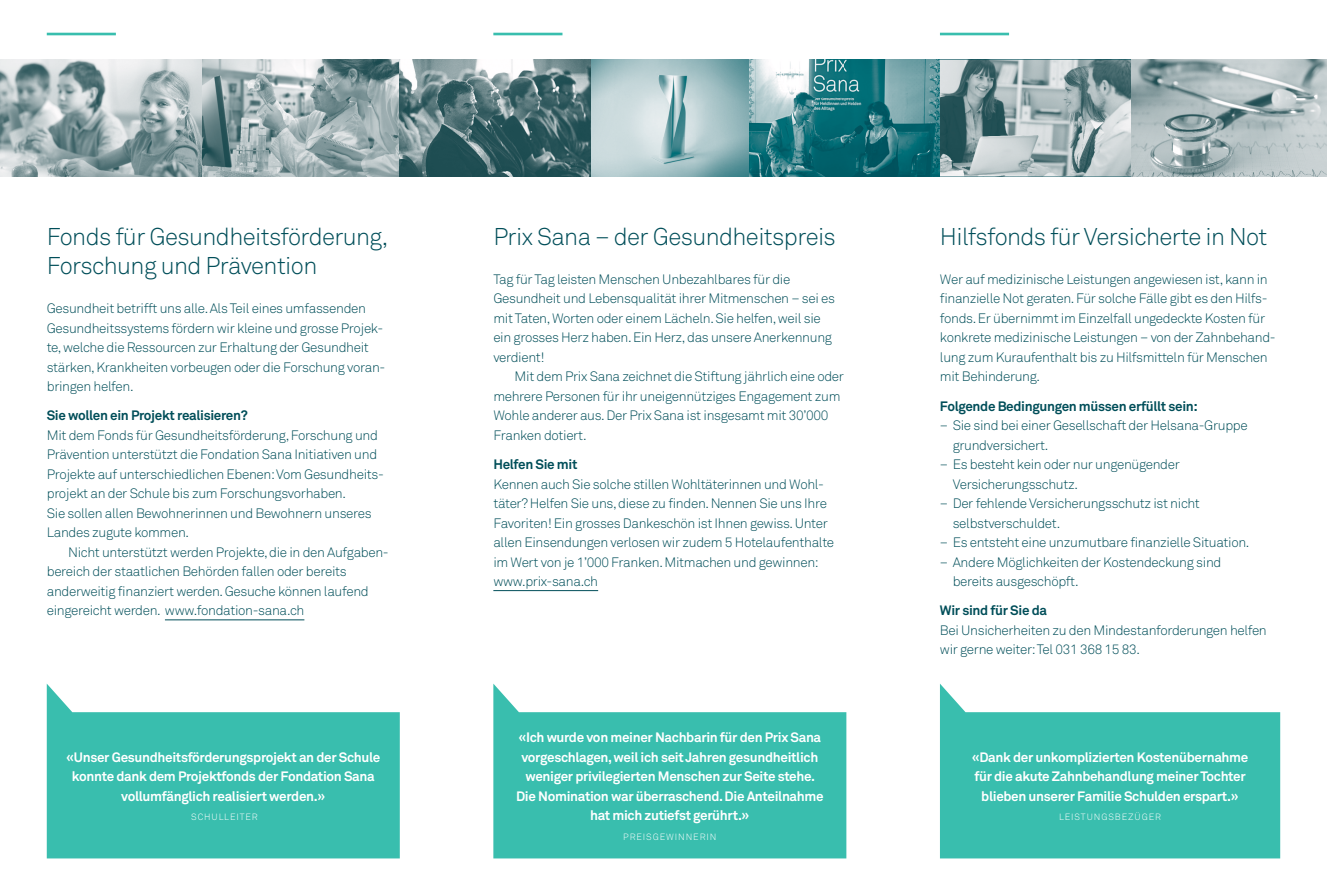
<style>
.page{position:relative;width:1327px;height:893px;background:#fff}
.page>*{position:absolute;margin:0;border:0;box-sizing:border-box;transform-origin:0 0}
.t1{font:300 24px/29.2px "Akkurat Std";letter-spacing:-.025em;color:#004e59}
.t2{font:300 13.5px/19.5px "Akkurat Std";letter-spacing:-.025em;color:#004e59}
.t3{font:700 13.5px/19.5px "Akkurat Std";letter-spacing:-.025em;color:#fff;text-align:center}
.t4{font:700 13.5px "Akkurat Std";letter-spacing:-.025em;color:#004e59}
.t5{font:300 9px "Akkurat Std";letter-spacing:.1em;color:#fff}
</style>
<div class="page">
<hr style="left:165px;top:620px;width:139px;height:1px;background:#004e59">
<hr style="left:493px;top:590px;width:105px;height:1px;background:#004e59">
<hr style="left:47px;top:33px;width:69px;height:2px;background:#39beae">
<hr style="left:493px;top:33px;width:69px;height:2px;background:#39beae">
<hr style="left:940px;top:33px;width:69px;height:2px;background:#39beae">
<svg style="left:493px;top:684px;width:353px;height:174px;fill:#39beae"></svg>
<svg style="left:47px;top:684px;width:353px;height:174px;fill:#39beae"></svg>
<svg style="left:940px;top:684px;width:340px;height:174px;fill:#39beae"></svg>
<img style="left:0;top:60px;width:202px;height:117px">
<svg style="left:202px;top:60px;width:198px;height:117px;background:#96a9ac"></svg>
<img style="left:940px;top:60px;width:191px;height:117px">
<svg style="left:1131px;top:60px;width:196px;height:117px;background:#a9b7ba"></svg>
<img style="left:400px;top:60px;width:191px;height:117px">
<svg style="left:748px;top:60px;width:192px;height:117px;background:#428991"></svg>
<svg style="left:591px;top:60px;width:157px;height:117px;background:#a9c5c9"></svg>
<h1 class="t1" style="left:47px;top:222px;width:343px">Fonds für Gesundheitsförderung,<br>Forschung und Prävention</h1>
<p class="t2" style="left:47px;top:299px;width:340px">Gesundheit betrifft uns alle. Als Teil eines umfassenden Gesundheitssystems fördern wir kleine und grosse Projek&shy;te, welche die Ressourcen zur Erhaltung der Gesundheit stärken, Krankheiten vorbeugen oder die Forschung voran&shy;bringen helfen.</p>
<p class="t4" style="left:47px;top:407px;width:202px">Sie wollen ein Projekt realisieren?</p>
<p class="t2" style="left:47px;top:426px;width:339px">Mit dem Fonds für Gesundheitsförderung, Forschung und Prävention unterstützt die Fondation Sana Initiativen und Projekte auf unterschiedlichen Ebenen: Vom Gesundheits&shy;projekt an der Schule bis zum Forschungsvorhaben.<br>Sie sollen allen Bewohnerinnen und Bewohnern unseres Landes zugute kommen.</p>
<p class="t2" style="left:47px;top:543px;width:343px;text-indent:21px">Nicht unterstützt werden Projekte, die in den Aufgaben&shy;bereich der staatlichen Behörden fallen oder bereits anderweitig finanziert werden. Gesuche können laufend eingereicht werden. www.fondation-sana.ch</p>
<p class="t3" style="left:66px;top:747px;width:315px">«Unser Gesundheitsförderungsprojekt an der Schule konnte dank dem Projektfonds der Fondation Sana vollumfänglich realisiert werden.»</p>
<p class="t5" style="left:191px;top:812px;width:68px">SCHULLEITER</p>
<h1 class="t1" style="left:493px;top:222px;width:344px">Prix Sana – der Gesundheitspreis</h1>
<p class="t2" style="left:493px;top:270px;width:343px">Tag für Tag leisten Menschen Unbezahlbares für die Gesundheit und Lebensqualität ihrer Mitmenschen – sei es mit Taten, Worten oder einem Lächeln. Sie helfen, weil sie ein grosses Herz haben. Ein Herz, das unsere Anerkennung verdient!</p>
<p class="t2" style="left:493px;top:367px;width:352px;text-indent:21px">Mit dem Prix Sana zeichnet die Stiftung jährlich eine oder mehrere Personen für ihr uneigennütziges Engagement zum Wohle anderer aus. Der Prix Sana ist insgesamt mit 30’000<br>Franken dotiert.</p>
<p class="t4" style="left:493px;top:456px;width:86px">Helfen Sie mit</p>
<p class="t2" style="left:493px;top:474px;width:342px">Kennen auch Sie solche stillen Wohltäterinnen und Wohl&shy;täter? Helfen Sie uns, diese zu finden. Nennen Sie uns Ihre Favoriten! Ein grosses Dankeschön ist Ihnen gewiss. Unter allen Einsendungen verlosen wir zudem 5 Hotelaufenthalte im Wert von je 1’000 Franken. Mitmachen und gewinnen: www.prix-sana.ch</p>
<p class="t3" style="left:516px;top:728px;width:309px">«Ich wurde von meiner Nachbarin für den Prix Sana vorgeschlagen, weil ich seit Jahren gesundheitlich weniger privilegierten Menschen zur Seite stehe.<br>Die Nomination war überraschend. Die Anteilnahme hat mich zutiefst gerührt.»</p>
<p class="t5" style="left:623px;top:831px;width:95px">PREISGEWINNERIN</p>
<h1 class="t1" style="left:940px;top:222px;width:329px">Hilfsfonds für Versicherte in Not</h1>
<p class="t2" style="left:940px;top:270px;width:337px">Wer auf medizinische Leistungen angewiesen ist, kann in finanzielle Not geraten. Für solche Fälle gibt es den Hilfs&shy;fonds. Er übernimmt im Einzelfall ungedeckte Kosten für konkrete medizinische Leistungen – von der Zahnbehand&shy;lung zum Kuraufenthalt bis zu Hilfsmitteln für Menschen mit Behinderung.</p>
<p class="t4" style="left:940px;top:397px;width:259px">Folgende Bedingungen müssen erfüllt sein:</p>
<p class="t2" style="left:952px;top:416px;width:296px;text-indent:-13px">– Sie sind bei einer Gesellschaft der Helsana-Gruppe grundversichert.</p>
<p class="t2" style="left:952px;top:455px;width:229px;text-indent:-13px">– Es besteht kein oder nur ungenügender<br>Versicherungsschutz.</p>
<p class="t2" style="left:952px;top:494px;width:249px;text-indent:-13px">– Der fehlende Versicherungsschutz ist nicht selbst verschuldet.</p>
<p class="t2" style="left:940px;top:533px;width:311px">– Es entsteht eine unzumutbare finanzielle Situation.</p>
<p class="t2" style="left:952px;top:552px;width:270px;text-indent:-13px">– Andere Möglichkeiten der Kostendeckung sind bereits ausgeschöpft.</p>
<p class="t4" style="left:940px;top:602px;width:109px">Wir sind für Sie da</p>
<p class="t2" style="left:940px;top:621px;width:328px">Bei Unsicherheiten zu den Mindestanforderungen helfen wir gerne weiter: Tel 031 368 15 83.</p>
<p class="t3" style="left:971px;top:747px;width:278px">«Dank der unkomplizierten Kostenübernahme für die akute Zahnbehandlung meiner Tochter blieben unserer Familie Schulden erspart.»</p>
<p class="t5" style="left:1059px;top:812px;width:104px">LEISTUNGSBEZÜGER</p>
</div>
